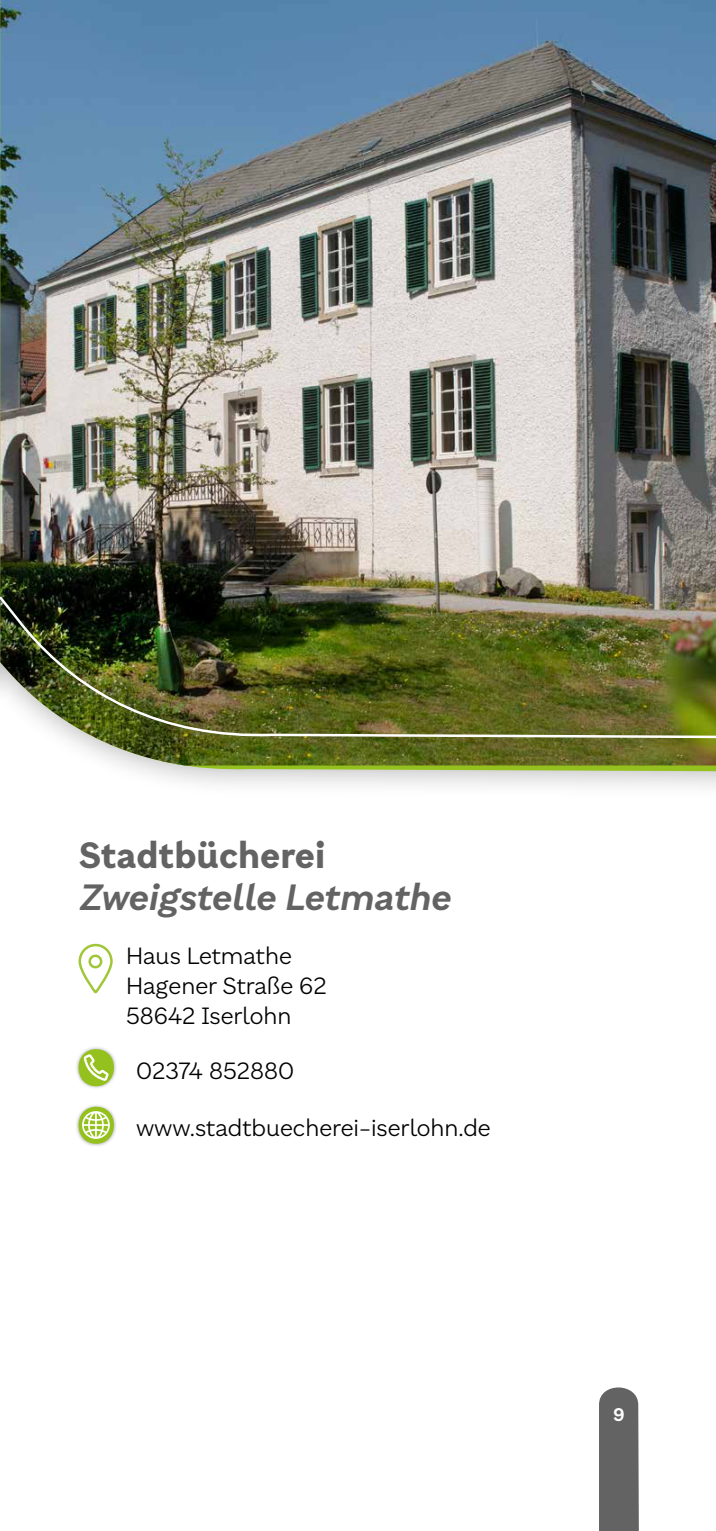
<style>
.page{position:relative;width:716px;height:1531px;background:#fff}
.page>*{position:absolute;margin:0;border:0;box-sizing:border-box;transform-origin:0 0}
.t1{font:italic 600 35px "Brutalista";letter-spacing:-.005em;color:#646363}
.t2{font:700 35px "Brutalista";color:#646363}
.t3{font:300 22.5px/30px "Brutalista";color:#000}
.t4{font:600 17.5px "Brutalista";color:#fff}
</style>
<div class="page">
<div style="left:0;top:0;width:716px;height:801px;background:#000;opacity:.33"></div>
<img style="left:0;top:0;width:716px;height:571px">
<div style="left:0;top:571px;width:716px;height:197px;background:#000;opacity:.33"></div>
<img style="left:0;top:594px;width:716px;height:147px">
<div style="left:599px;top:1387px;width:40px;height:144px;background:#646363"></div>
<svg style="left:78px;top:943px;width:35px;height:51px"></svg>
<div style="left:88px;top:954px;width:14px;height:14px;border:2px solid #a1c638;border-radius:50%"></div>
<div style="left:75px;top:1046px;width:42px;height:43px;background:#000;opacity:.3"></div>
<div style="left:78px;top:1049px;width:36px;height:37px;background:#95c11f;border-radius:50%"></div>
<svg style="left:84px;top:1054px;width:24px;height:26px"></svg>
<div style="left:75px;top:1103px;width:42px;height:44px;background:#000;opacity:.3"></div>
<div style="left:78px;top:1106px;width:36px;height:38px;background:#95c11f;border-radius:50%"></div>
<svg style="left:82px;top:1111px;width:28px;height:28px"></svg>
<h1 class="t2" style="left:78px;top:830px;width:248px">Stadtbücherei</h1>
<h1 class="t1" style="left:78px;top:873px;width:373px">Zweigstelle Letmathe</h1>
<p class="t3" style="left:126px;top:940px;width:202px">Haus Letmathe<br>Hagener Straße 62<br>58642 Iserlohn</p>
<p class="t3" style="left:136px;top:1055px;width:160px">02374 852880</p>
<p class="t3" style="left:136px;top:1112px;width:356px">www.stadtbuecherei-iserlohn.de</p>
<p class="t4" style="left:613px;top:1402px;width:13px">9</p>
</div>
